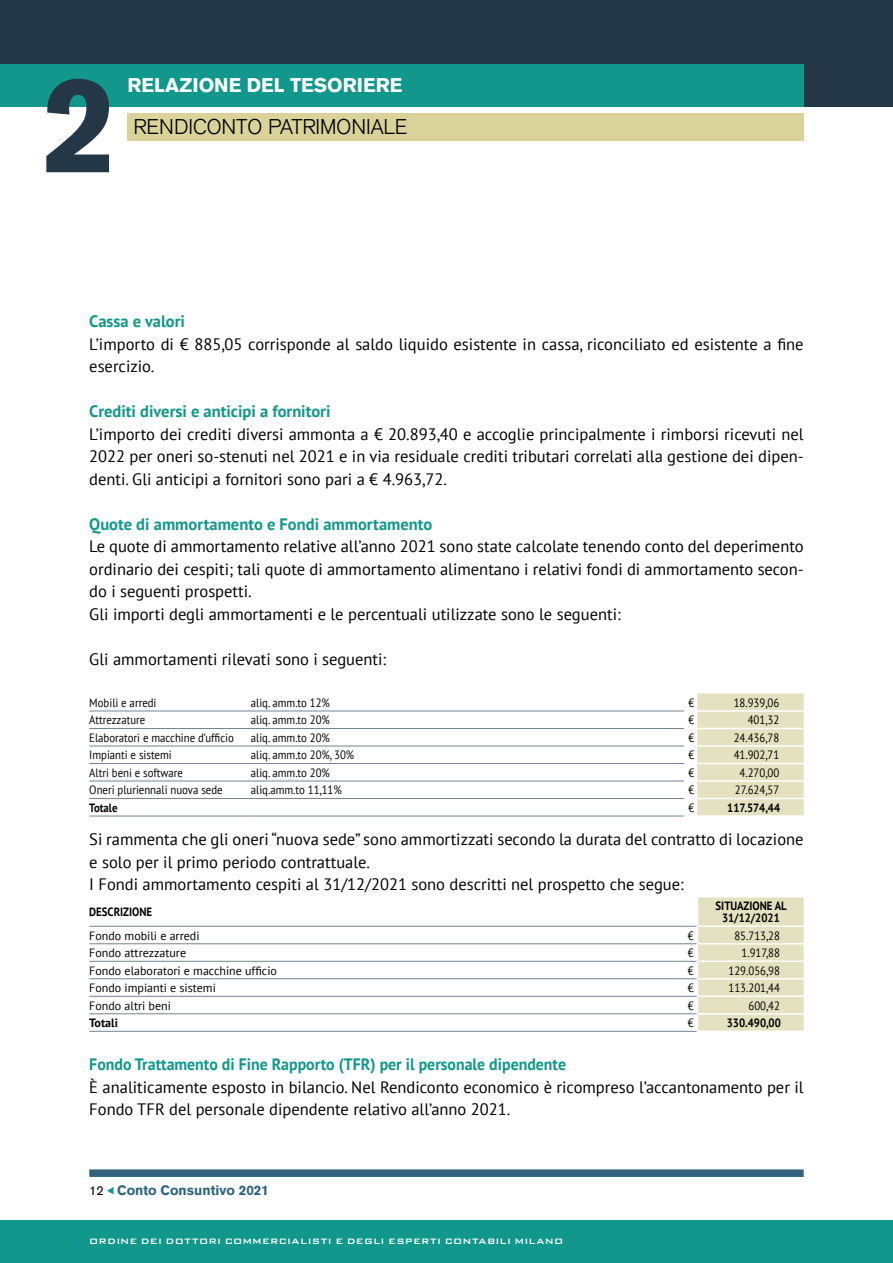
<style>
.page{position:relative;width:893px;height:1263px;background:#fff}
.page>*{position:absolute;margin:0;border:0;box-sizing:border-box;transform-origin:0 0}
.t1{font:300 21px "Akzidenz Grotesk";color:#000}
.t2{font:900 19.5px "Akzidenz Grotesk";color:#fff}
.TESTO_PIANO_GENERALE{font:16.5px/22.5px "PT Sans";color:#000}
.TESTO_PIANO_GENERALE-2{font:700 16.5px "PT Sans";color:#11978b}
.titolo_verde_senza_b{font:700 16.5px "PT Sans";color:#11978b;scale:.96 1}
.t3{font:900 13.5px "Akzidenz Grotesk";color:#30647e}
.TESTO_PIANO_IN_TABEL{font:12px "PT Sans";color:#000;scale:.9 1}
.TESTO_PIANO_IN_TABEL-2{font:12px "PT Sans";color:#000}
.TESTO_PIANO_IN_TABEL-3{font:700 12px/12px "PT Sans";color:#000;text-align:center;scale:.9 1}
.TESTO_PIANO_IN_TABEL-4{font:700 12px "PT Sans";color:#000}
.t4{font:500 10.5px "Bank Gothic BT";letter-spacing:.015em;color:#fff}
.s1{font-weight:400;font-size:12.75px;color:#000}
</style>
<div class="page">
<div style="left:0;top:0;width:893px;height:106px;background:#233746"></div>
<div style="left:0;top:64px;width:804px;height:42px;background:#11978b"></div>
<div style="left:89px;top:1169px;width:715px;height:8px;background:#30647e"></div>
<svg style="left:107px;top:1187px;width:7px;height:7px"></svg>
<div style="left:0;top:1220px;width:893px;height:43px;background:#11978b"></div>
<svg style="left:46px;top:79px;width:63px;height:93px"></svg>
<svg style="left:697px;top:693px;width:107px;height:122px;background:#e6e3c5"></svg>
<hr style="left:89px;top:711px;width:162px;height:1px;background:#738592">
<hr style="left:251px;top:711px;width:433px;height:1px;background:#738592">
<hr style="left:89px;top:728px;width:162px;height:1px;background:#738592">
<hr style="left:251px;top:728px;width:433px;height:1px;background:#738592">
<hr style="left:89px;top:746px;width:162px;height:1px;background:#738592">
<hr style="left:251px;top:746px;width:433px;height:1px;background:#738592">
<hr style="left:89px;top:763px;width:162px;height:1px;background:#738592">
<hr style="left:251px;top:763px;width:433px;height:1px;background:#738592">
<hr style="left:89px;top:781px;width:162px;height:1px;background:#738592">
<hr style="left:251px;top:781px;width:433px;height:1px;background:#738592">
<hr style="left:89px;top:798px;width:162px;height:1px;background:#738592">
<hr style="left:251px;top:798px;width:433px;height:1px;background:#738592">
<hr style="left:89px;top:816px;width:162px;height:1px;background:#738592">
<hr style="left:251px;top:816px;width:433px;height:1px;background:#738592">
<hr style="left:89px;top:926px;width:596px;height:1px;background:#738592">
<hr style="left:89px;top:943px;width:596px;height:1px;background:#738592">
<hr style="left:89px;top:961px;width:596px;height:1px;background:#738592">
<hr style="left:89px;top:978px;width:596px;height:1px;background:#738592">
<hr style="left:89px;top:996px;width:596px;height:1px;background:#738592">
<hr style="left:89px;top:1013px;width:596px;height:1px;background:#738592">
<hr style="left:89px;top:1031px;width:596px;height:1px;background:#738592">
<svg style="left:685px;top:897px;width:119px;height:135px;background:#e8e5cb"></svg>
<div style="left:128px;top:113px;width:676px;height:27px;background:#d9d39a"></div>
<p class="t2" style="left:128px;top:73px;width:276px">RELAZIONE DEL TESORIERE</p>
<p class="t1" style="left:134px;top:114px;width:275px">RENDICONTO PATRIMONIALE</p>
<p class="TESTO_PIANO_GENERALE-2" style="left:89px;top:311px;width:97px">Cassa e valori</p>
<p class="TESTO_PIANO_GENERALE" style="left:89px;top:332px;width:716px">L’importo di € 885,05 corrisponde al saldo liquido esistente in cassa, riconciliato ed esistente a fine esercizio.</p>
<p class="TESTO_PIANO_GENERALE-2" style="left:89px;top:401px;width:243px">Crediti diversi e anticipi a fornitori</p>
<p class="TESTO_PIANO_GENERALE" style="left:89px;top:422px;width:716px;text-align:justify">L’importo dei crediti diversi ammonta a € 20.893,40 e accoglie principalmente i rimborsi ricevuti nel 2022 per oneri so-stenuti nel 2021 e in via residuale crediti tributari correlati alla gestione dei dipen&shy;denti. Gli anticipi a fornitori sono pari a € 4.963,72.</p>
<p class="TESTO_PIANO_GENERALE-2" style="left:89px;top:513px;width:345px">Quote di ammortamento e Fondi ammortamento</p>
<p class="TESTO_PIANO_GENERALE" style="left:89px;top:535px;width:716px;text-align:justify">Le quote di ammortamento relative all’anno 2021 sono state calcolate tenendo conto del deperimento ordinario dei cespiti; tali quote di ammortamento alimentano i relativi fondi di ammortamento secon&shy;do i seguenti prospetti.</p>
<p class="TESTO_PIANO_GENERALE" style="left:89px;top:602px;width:533px">Gli importi degli ammortamenti e le percentuali utilizzate sono le seguenti:</p>
<p class="TESTO_PIANO_GENERALE" style="left:89px;top:647px;width:298px">Gli ammortamenti rilevati sono i seguenti:</p>
<p class="TESTO_PIANO_IN_TABEL" style="left:89px;top:695px;width:76px">Mobili e arredi</p>
<p class="TESTO_PIANO_IN_TABEL" style="left:251px;top:695px;width:89px">aliq. amm.to 12%</p>
<p class="TESTO_PIANO_IN_TABEL" style="left:688px;top:695px;width:8px">€</p>
<p class="TESTO_PIANO_IN_TABEL" style="left:734px;top:695px;width:52px">18.939,06</p>
<p class="TESTO_PIANO_IN_TABEL" style="left:89px;top:712px;width:64px">Attrezzature</p>
<p class="TESTO_PIANO_IN_TABEL" style="left:251px;top:712px;width:89px">aliq. amm.to 20%</p>
<p class="TESTO_PIANO_IN_TABEL" style="left:688px;top:712px;width:8px">€</p>
<p class="TESTO_PIANO_IN_TABEL" style="left:748px;top:712px;width:37px">401,32</p>
<p class="TESTO_PIANO_IN_TABEL" style="left:89px;top:730px;width:162px">Elaboratori e macchine d’ufficio</p>
<p class="TESTO_PIANO_IN_TABEL" style="left:251px;top:730px;width:89px">aliq. amm.to 20%</p>
<p class="TESTO_PIANO_IN_TABEL" style="left:688px;top:730px;width:8px">€</p>
<p class="TESTO_PIANO_IN_TABEL" style="left:734px;top:730px;width:52px">24.436,78</p>
<p class="TESTO_PIANO_IN_TABEL" style="left:89px;top:747px;width:93px">Impianti e sistemi</p>
<p class="TESTO_PIANO_IN_TABEL" style="left:251px;top:747px;width:116px">aliq. amm.to 20%, 30%</p>
<p class="TESTO_PIANO_IN_TABEL" style="left:688px;top:747px;width:8px">€</p>
<p class="TESTO_PIANO_IN_TABEL" style="left:734px;top:747px;width:52px">41.902,71</p>
<p class="TESTO_PIANO_IN_TABEL" style="left:89px;top:765px;width:105px">Altri beni e software</p>
<p class="TESTO_PIANO_IN_TABEL" style="left:251px;top:765px;width:89px">aliq. amm.to 20%</p>
<p class="TESTO_PIANO_IN_TABEL" style="left:688px;top:765px;width:8px">€</p>
<p class="TESTO_PIANO_IN_TABEL" style="left:739px;top:765px;width:46px">4.270,00</p>
<p class="TESTO_PIANO_IN_TABEL" style="left:89px;top:782px;width:150px">Oneri pluriennali nuova sede</p>
<p class="TESTO_PIANO_IN_TABEL" style="left:251px;top:782px;width:103px">aliq.amm.to 11,11%</p>
<p class="TESTO_PIANO_IN_TABEL" style="left:688px;top:782px;width:8px">€</p>
<p class="TESTO_PIANO_IN_TABEL" style="left:735px;top:782px;width:51px">27.624,57</p>
<p class="TESTO_PIANO_IN_TABEL-3" style="left:89px;top:801px;width:33px">Totale</p>
<p class="TESTO_PIANO_IN_TABEL" style="left:688px;top:800px;width:8px">€</p>
<p class="TESTO_PIANO_IN_TABEL-3" style="left:727px;top:801px;width:60px">117.574,44</p>
<p class="TESTO_PIANO_GENERALE" style="left:89px;top:827px;width:716px">Si rammenta che gli oneri “nuova sede” sono ammortizzati secondo la durata del contratto di locazione e solo per il primo periodo contrattuale.</p>
<p class="TESTO_PIANO_GENERALE" style="left:89px;top:872px;width:596px">I Fondi ammortamento cespiti al 31/12/2021 sono descritti nel prospetto che segue:</p>
<p class="TESTO_PIANO_IN_TABEL-3" style="left:89px;top:905px;width:71px">DESCRIZIONE</p>
<p class="TESTO_PIANO_IN_TABEL-3" style="left:715px;top:899px;width:81px">SITUAZIONE AL<br>31/12/2021</p>
<p class="TESTO_PIANO_IN_TABEL-2" style="left:89px;top:927px;width:112px">Fondo mobili e arredi</p>
<p class="TESTO_PIANO_IN_TABEL" style="left:688px;top:927px;width:8px">€</p>
<p class="TESTO_PIANO_IN_TABEL" style="left:734px;top:927px;width:52px">85.713,28</p>
<p class="TESTO_PIANO_IN_TABEL-2" style="left:89px;top:945px;width:98px">Fondo attrezzature</p>
<p class="TESTO_PIANO_IN_TABEL" style="left:688px;top:945px;width:8px">€</p>
<p class="TESTO_PIANO_IN_TABEL" style="left:741px;top:945px;width:44px">1.917,88</p>
<p class="TESTO_PIANO_IN_TABEL-2" style="left:89px;top:962px;width:189px">Fondo elaboratori e macchine ufficio</p>
<p class="TESTO_PIANO_IN_TABEL" style="left:688px;top:962px;width:8px">€</p>
<p class="TESTO_PIANO_IN_TABEL" style="left:728px;top:962px;width:59px">129.056,98</p>
<p class="TESTO_PIANO_IN_TABEL-2" style="left:89px;top:980px;width:128px">Fondo impianti e sistemi</p>
<p class="TESTO_PIANO_IN_TABEL" style="left:688px;top:980px;width:8px">€</p>
<p class="TESTO_PIANO_IN_TABEL" style="left:728px;top:980px;width:59px">113.201,44</p>
<p class="TESTO_PIANO_IN_TABEL-2" style="left:89px;top:997px;width:83px">Fondo altri beni</p>
<p class="TESTO_PIANO_IN_TABEL" style="left:688px;top:997px;width:8px">€</p>
<p class="TESTO_PIANO_IN_TABEL" style="left:748px;top:997px;width:37px">600,42</p>
<p class="TESTO_PIANO_IN_TABEL-4" style="left:89px;top:1015px;width:30px">Totali</p>
<p class="TESTO_PIANO_IN_TABEL" style="left:688px;top:1015px;width:8px">€</p>
<p class="TESTO_PIANO_IN_TABEL-3" style="left:727px;top:1016px;width:62px">330.490,00</p>
<p class="titolo_verde_senza_b" style="left:89px;top:1053px;width:498px">Fondo Trattamento di Fine Rapporto (TFR) per il personale dipendente</p>
<p class="TESTO_PIANO_GENERALE" style="left:89px;top:1075px;width:716px">È analiticamente esposto in bilancio. Nel Rendiconto economico è ricompreso l’accantonamento per il<br>Fondo TFR del personale dipendente relativo all’anno 2021.</p>
<p class="t3" style="left:89px;top:1182px;width:181px"><span class="s1">12</span> Conto Consuntivo 2021</p>
<p class="t4" style="left:89px;top:1236px;width:475px">ORDINE DEI DOTTORI COMMERCIALISTI E DEGLI ESPERTI CONTABILI MILANO</p>
</div>
